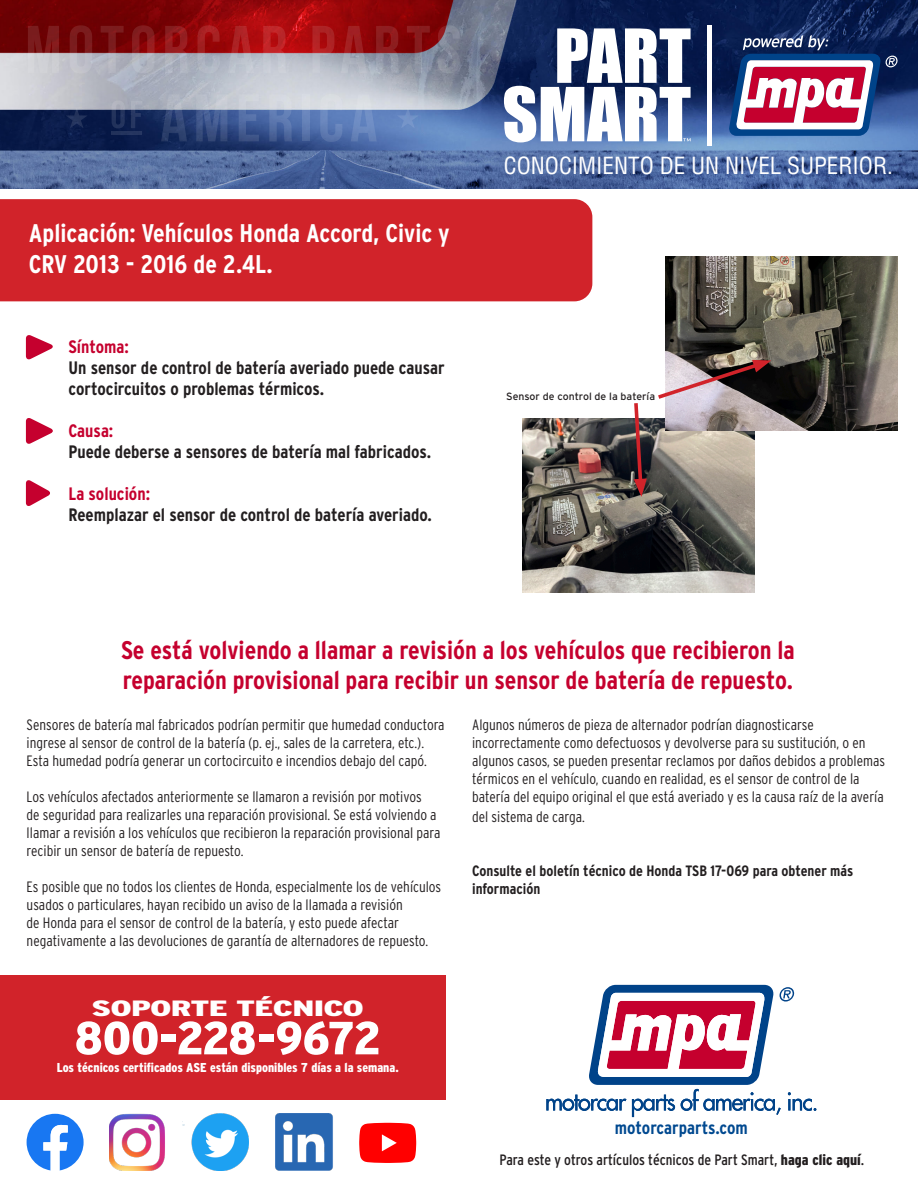
<style>
.page{position:relative;width:918px;height:1188px;background:#fff}
.page>*{position:absolute;margin:0;border:0;box-sizing:border-box;transform-origin:0 0}
.t1{font:900 46.35px "Interstate Condensed";letter-spacing:-.025em;color:#fff;scale:1.11 1}
.t2{font:700 25.5px/30px "Interstate Condensed";color:#c5002e}
.Paragraph_Style_1{font:700 25.5px/31.5px "Interstate Condensed";color:#fff}
.t3{font:condensed 23.1px "Helvetica LT";color:#fff}
.t4{font:900 22.05px "Interstate Condensed";letter-spacing:-.02em;color:#fff;scale:1.72 1}
.t5{font:700 18px/21px "Interstate Condensed";color:#231f20}
.t6{font:700 18px "Interstate Condensed";color:#c5002e}
.t7{font:700 18px "Interstate Condensed";color:#014990}
.t8{font:300 15px/18px "Interstate Condensed";color:#231f20}
.t9{font:700 15px/18px "Interstate Condensed";color:#231f20}
.t10{font:15px "Interstate Condensed";color:#231f20}
.t11{font:900 12.9px "Interstate Condensed";color:#fff}
.t12{font:10.5px "Interstate";color:#231f20}
.s1{font-weight:900}
</style>
<div class="page">
<div style="left:0;top:199px;width:592px;height:102px;background:#d1232a"></div>
<svg style="left:26px;top:335px;width:27px;height:25px"></svg>
<svg style="left:26px;top:418px;width:27px;height:26px"></svg>
<div style="left:0;top:975px;width:445px;height:124px;background:#d1232a"></div>
<svg style="left:546px;top:985px;width:270px;height:132px"></svg>
<svg style="left:27px;top:1114px;width:57px;height:57px"></svg>
<img style="left:109px;top:1114px;width:56px;height:57px">
<img style="left:183px;top:1114px;width:66px;height:57px">
<img style="left:276px;top:1114px;width:57px;height:57px">
<svg style="left:359px;top:1123px;width:57px;height:40px;background:#ff1c1c"></svg>
<svg style="left:26px;top:480px;width:24px;height:26px"></svg>
<img style="left:0;top:0;width:918px;height:189px">
<svg style="left:728px;top:35px;width:170px;height:101px"></svg>
<div style="left:707px;top:25px;width:5px;height:121px;background:#fff"></div>
<svg style="left:504px;top:28px;width:187px;height:114px"></svg>
<svg style="left:28px;top:26px;width:31px;height:47px"></svg>
<svg style="left:70px;top:25px;width:22px;height:48px"></svg>
<svg style="left:101px;top:26px;width:23px;height:47px"></svg>
<svg style="left:132px;top:25px;width:23px;height:48px"></svg>
<svg style="left:165px;top:26px;width:23px;height:47px"></svg>
<svg style="left:197px;top:25px;width:23px;height:48px"></svg>
<svg style="left:228px;top:26px;width:26px;height:47px"></svg>
<svg style="left:263px;top:26px;width:23px;height:47px"></svg>
<svg style="left:312px;top:26px;width:22px;height:47px"></svg>
<svg style="left:341px;top:26px;width:26px;height:47px"></svg>
<svg style="left:376px;top:26px;width:23px;height:47px"></svg>
<svg style="left:407px;top:26px;width:23px;height:47px"></svg>
<svg style="left:438px;top:25px;width:22px;height:48px"></svg>
<svg style="left:112px;top:100px;width:13px;height:28px"></svg>
<svg style="left:131px;top:101px;width:11px;height:27px"></svg>
<svg style="left:161px;top:94px;width:26px;height:47px"></svg>
<svg style="left:196px;top:94px;width:31px;height:47px"></svg>
<svg style="left:239px;top:94px;width:20px;height:47px"></svg>
<svg style="left:269px;top:94px;width:23px;height:47px"></svg>
<svg style="left:302px;top:94px;width:8px;height:47px"></svg>
<svg style="left:320px;top:94px;width:22px;height:48px"></svg>
<svg style="left:351px;top:94px;width:26px;height:47px"></svg>
<hr style="left:111px;top:132px;width:30px;height:3px;background:#fff">
<svg style="left:397px;top:108px;width:22px;height:20px"></svg>
<svg style="left:66px;top:108px;width:22px;height:20px"></svg>
<img style="left:522px;top:419px;width:233px;height:174px">
<img style="left:665px;top:256px;width:233px;height:175px">
<svg style="left:632px;top:403px;width:15px;height:94px"></svg>
<svg style="left:658px;top:359px;width:113px;height:43px;background:#927c7f"></svg>
<p class="t3" style="left:504px;top:151px;width:391px">CONOCIMIENTO DE UN NIVEL SUPERIOR.</p>
<p class="t3" style="left:435px;top:153px;width:391px">CONOCIMIENTO D UN NIVEL SUP RIOR.</p>
<p class="Paragraph_Style_1" style="left:29px;top:217px;width:422px">Aplicación: Vehículos Honda Accord, Civic y<br>CRV 2013 - 2016 de 2.4L.</p>
<p class="t6" style="left:69px;top:337px;width:62px">Síntoma:</p>
<p class="t5" style="left:69px;top:357px;width:378px">Un sensor de control de batería averiado puede causar cortocircuitos o problemas térmicos.</p>
<p class="t6" style="left:69px;top:421px;width:46px">Causa:</p>
<p class="t5" style="left:69px;top:441px;width:364px">Puede deberse a sensores de batería mal fabricados.</p>
<p class="t6" style="left:69px;top:484px;width:83px">La solución:</p>
<p class="t5" style="left:69px;top:504px;width:365px">Reemplazar el sensor de control de batería averiado.</p>
<p class="t12" style="left:506px;top:390px;width:150px">Sensor de control de la batería</p>
<p class="t2" style="left:121px;top:635px;width:675px">Se está volviendo a llamar a revisión a los vehículos que recibieron la reparación provisional para recibir un sensor de batería de repuesto.</p>
<p class="t8" style="left:27px;top:716px;width:420px">Sensores de batería mal fabricados podrían permitir que humedad conductora ingrese al sensor de control de la batería (p. ej., sales de la carretera, etc.).<br>Esta humedad podría generar un cortocircuito e incendios debajo del capó.</p>
<p class="t8" style="left:27px;top:788px;width:415px">Los vehículos afectados anteriormente se llamaron a revisión por motivos<br>de seguridad para realizarles una reparación provisional. Se está volviendo a llamar a revisión a los vehículos que recibieron la reparación provisional para recibir un sensor de batería de repuesto.</p>
<p class="t8" style="left:27px;top:878px;width:416px">Es posible que no todos los clientes de Honda, especialmente los de vehículos usados o particulares, hayan recibido un aviso de la llamada a revisión<br>de Honda para el sensor de control de la batería, y esto puede afectar negativamente a las devoluciones de garantía de alternadores de repuesto.</p>
<p class="t8" style="left:472px;top:716px;width:414px">Algunos números de pieza de alternador podrían diagnosticarse incorrectamente como defectuosos y devolverse para su sustitución, o en algunos casos, se pueden presentar reclamos por daños debidos a problemas térmicos en el vehículo, cuando en realidad, es el sensor de control de la batería del equipo original el que está averiado y es la causa raíz de la avería</p>
<p class="t8" style="left:472px;top:808px;width:114px">del sistema de carga.</p>
<p class="t9" style="left:472px;top:862px;width:383px">Consulte el boletín técnico de Honda TSB 17-069 para obtener más información</p>
<p class="t4" style="left:92px;top:996px;width:160px">SOPORTE TÉCNICO</p>
<p class="t1" style="left:75px;top:1012px;width:277px">800-228-9672</p>
<p class="t11" style="left:57px;top:1061px;width:343px">Los técnicos certificados ASE están disponibles 7 días a la semana.</p>
<p class="t7" style="left:615px;top:1117px;width:134px">motorcarparts.com</p>
<p class="t10" style="left:500px;top:1152px;width:366px">Para este y otros artículos técnicos de Part Smart, <span class="s1">haga clic aquí</span>.</p>
</div>
